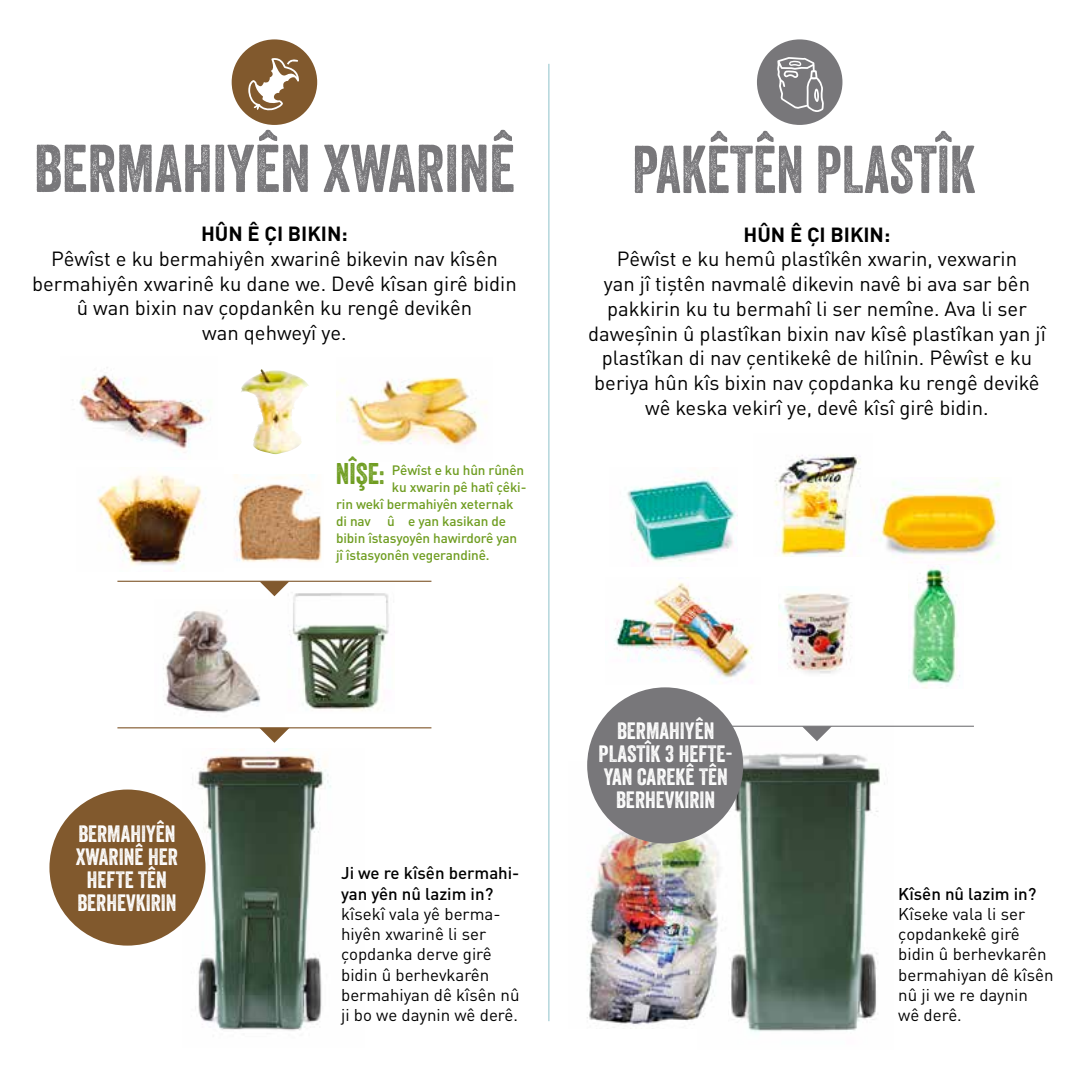
<style>
.page{position:relative;width:1085px;height:1085px;background:#fff}
.page>*{position:absolute;margin:0;border:0;box-sizing:border-box;transform-origin:0 0}
.t1{font:65.25px "Veneer";color:#78777a}
.t2{font:65.25px "Veneer";color:#78777a;scale:.91 1}
.t3{font:29.03px "Veneer";color:#6f9d21}
.t4{font:22.95px/22.9px "Veneer";color:#fff;text-align:center}
.t5{font:20.25px/24.8px "DIN Pro";color:#000;text-align:center}
.t6{font:700 20.25px "DIN";color:#000}
.t7{font:16.88px/20.2px "DIN Pro";color:#000}
.t8{font:500 16.88px/20.2px "DIN";color:#000}
.t9{font:500 13.5px "DIN";letter-spacing:-.01em;color:#6f9d21}
</style>
<div class="page">
<img style="left:627px;top:471px;width:109px;height:91px">
<img style="left:336px;top:377px;width:151px;height:69px">
<hr style="left:548px;top:64px;width:1px;height:956px;background:#9ac8d0">
<img style="left:274px;top:593px;width:115px;height:118px">
<img style="left:163px;top:599px;width:121px;height:114px">
<img style="left:234px;top:474px;width:88px;height:88px">
<div style="left:232px;top:39px;width:85px;height:86px;background:#81592d;border-radius:50%"></div>
<svg style="left:248px;top:58px;width:51px;height:53px"></svg>
<hr style="left:117px;top:580px;width:314px;height:1px;background:#81592d">
<svg style="left:259px;top:581px;width:30px;height:15px"></svg>
<hr style="left:117px;top:727px;width:314px;height:1px;background:#81592d">
<svg style="left:259px;top:727px;width:30px;height:15px"></svg>
<img style="left:241px;top:369px;width:21px;height:37px">
<img style="left:79px;top:367px;width:132px;height:86px">
<img style="left:97px;top:474px;width:107px;height:94px">
<img style="left:183px;top:748px;width:148px;height:283px">
<div style="left:49px;top:789px;width:156px;height:156px;background:#81592d;border-radius:50%"></div>
<div style="left:756px;top:39px;width:86px;height:86px;background:#78777a;border-radius:50%"></div>
<svg style="left:777px;top:57px;width:47px;height:55px"></svg>
<img style="left:774px;top:454px;width:87px;height:102px">
<img style="left:873px;top:480px;width:127px;height:83px">
<img style="left:727px;top:722px;width:166px;height:311px">
<hr style="left:659px;top:725px;width:314px;height:1px;background:#78777a">
<svg style="left:801px;top:726px;width:30px;height:15px"></svg>
<img style="left:587px;top:774px;width:140px;height:254px">
<img style="left:908px;top:565px;width:52px;height:123px">
<img style="left:778px;top:593px;width:73px;height:81px">
<img style="left:614px;top:577px;width:140px;height:105px">
<div style="left:587px;top:687px;width:156px;height:156px;background:#78777a;border-radius:50%"></div>
<h1 class="t1" style="left:34px;top:128px;width:482px">BERMAHIYÊN XWARINÊ</h1>
<p class="t6" style="left:201px;top:220px;width:148px">HÛN Ê ÇI BIKIN:</p>
<p class="t5" style="left:32px;top:245px;width:486px">Pêwîst e ku bermahiyên xwarinê bikevin nav kîsên bermahiyên xwarinê ku dane we. Devê kîsan girê bidin û wan bixin nav çopdankên ku rengê devikên<br>wan qehweyî ye.</p>
<p class="t4" style="left:76px;top:821px;width:103px">BERMAHIYÊN<br>XWARINÊ HER<br>HEFTE TÊN<br>BERHEVKIRIN</p>
<h2 class="t3" style="left:336px;top:456px;width:50px">NÎŞE:</h2>
<p class="t9" style="left:392px;top:462px;width:134px">Pêwîst e ku hûn rûnên</p>
<p class="t9" style="left:392px;top:479px;width:136px">ku xwarin pê hatî çêki-</p>
<p class="t9" style="left:336px;top:495px;width:179px">rin wekî bermahiyên xeternak</p>
<p class="t9" style="left:336px;top:512px;width:171px">di nav şûşe yan kasikan de</p>
<p class="t9" style="left:336px;top:529px;width:182px">bibin îstasyoyên hawirdorê yan</p>
<p class="t9" style="left:336px;top:546px;width:155px">jî îstasyonên vegerandinê.</p>
<p class="t8" style="left:341px;top:862px;width:180px">Ji we re kîsên bermahi&shy;yan yên nû lazim in?</p>
<p class="t7" style="left:341px;top:902px;width:180px">kîsekî vala yê berma&shy;hiyên xwarinê li ser çopdanka derve girê bidin û berhevkarên bermahiyan dê kîsên nû ji bo we daynin wê derê.</p>
<h1 class="t2" style="left:632px;top:130px;width:378px">PAKÊTÊN PLASTÎK</h1>
<p class="t6" style="left:743px;top:221px;width:148px">HÛN Ê ÇI BIKIN:</p>
<p class="t5" style="left:588px;top:245px;width:459px">Pêwîst e ku hemû plastîkên xwarin, vexwarin<br>yan jî tiştên navmalê dikevin navê bi ava sar bên pakkirin ku tu bermahî li ser nemîne. Ava li ser daweşînin û plastîkan bixin nav kîsê plastîkan yan jî plastîkan di nav çentikekê de hilînin. Pêwîst e ku beriya hûn kîs bixin nav çopdanka ku rengê devikê wê keska vekirî ye, devê kîsî girê bidin.</p>
<p class="t4" style="left:598px;top:719px;width:136px">BERMAHIYÊN<br>PLASTÎK 3 HEFTE-<br>YAN CAREKÊ TÊN<br>BERHEVKIRIN</p>
<p class="t8" style="left:898px;top:882px;width:140px">Kîsên nû lazim in?</p>
<p class="t7" style="left:898px;top:902px;width:157px">Kîseke vala li ser çopdankekê girê bidin û berhevkarên bermahiyan dê kîsên nû ji we re daynin<br>wê derê.</p>
</div>
